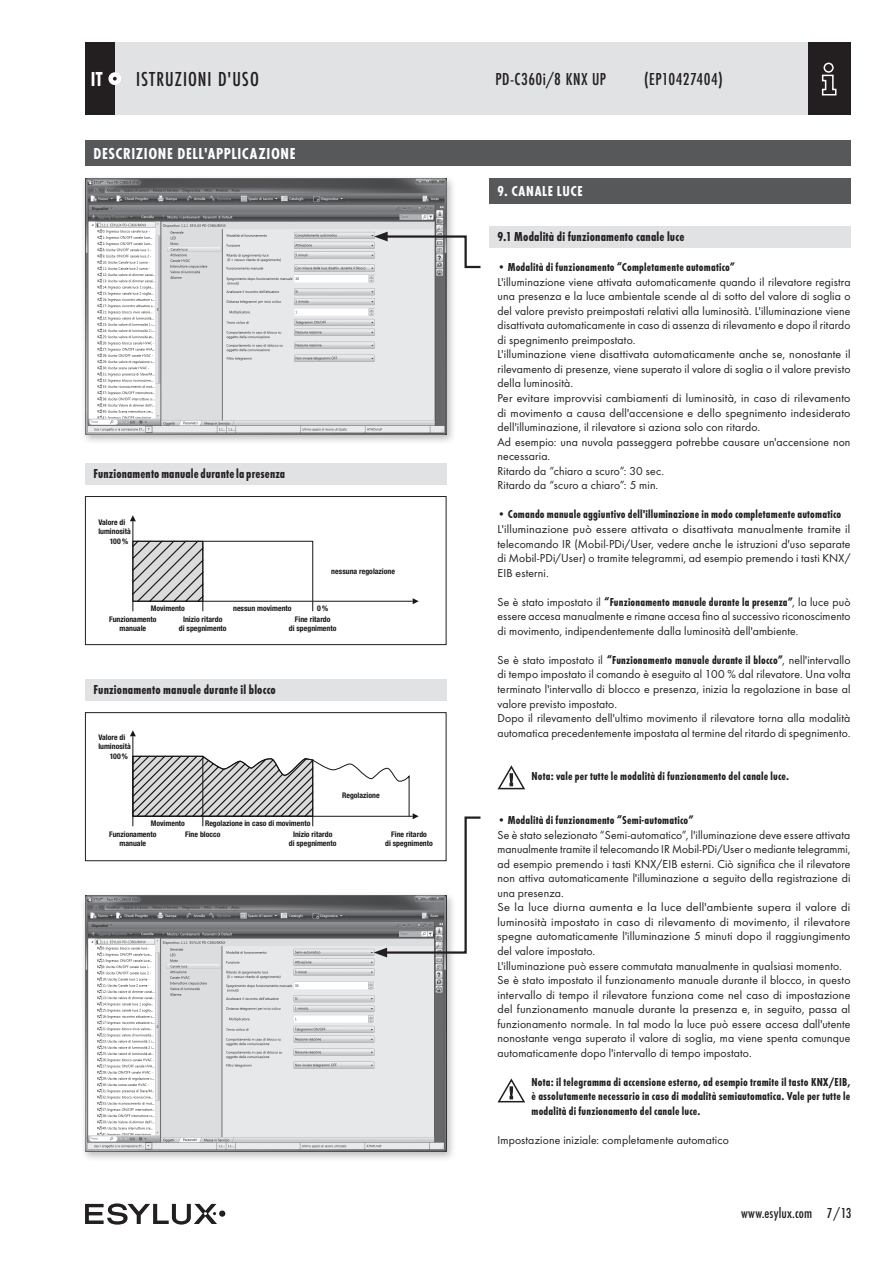
<style>
.page{position:relative;width:893px;height:1263px;background:#fff}
.page>*{position:absolute;margin:0;border:0;box-sizing:border-box;transform-origin:0 0}
.t1{font:500 21px "Futura Con";letter-spacing:.05em;color:#231f20}
.t2{font:700 21px "Futura Con";color:#fff;scale:.95 1}
.t3{font:500 18px "Futura Con";letter-spacing:.025em;color:#231f20}
.t4{font:700 16.5px "Futura Con";letter-spacing:.035em;color:#fff}
.t5{font:500 15px "Futura Con";letter-spacing:.01em;color:#231f20}
.t6{font:700 15px "Futura Con";letter-spacing:.045em;color:#fff}
.t7{font:700 13.5px "Futura Con";letter-spacing:.01em;color:#231f20}
.t8{font:12px/14.5px "Futura Boo";letter-spacing:.01em;color:#231f20}
.t9{font:700 12px/14.5px "Futura Con";letter-spacing:.015em;color:#231f20;text-align:justify}
.t10{font:12px/14.5px "Futura Boo";letter-spacing:.01em;color:#231f20;text-align:justify;scale:1.04 1}
.t11{font:700 condensed 7.8px/9.1px "Helvetica Neue LTW1 G";color:#171518;text-align:center}
.s1{font-family:"Futura Boo";font-weight:400}
</style>
<div class="page">
<div style="left:85px;top:43px;width:765px;height:72px;background:#e1e2e4"></div>
<div style="left:808px;top:43px;width:42px;height:72px;background:#231f20"></div>
<svg style="left:821px;top:62px;width:16px;height:34px"></svg>
<div style="left:85px;top:43px;width:30px;height:72px;background:#231f20"></div>
<div style="left:108px;top:72px;width:13px;height:13px;background:#fff;border-radius:50%"></div>
<svg style="left:113px;top:77px;width:4px;height:4px"></svg>
<div style="left:219px;top:1210px;width:6px;height:7px;background:#231f20;border-radius:50%"></div>
<svg style="left:85px;top:1203px;width:132px;height:21px"></svg>
<div style="left:85px;top:463px;width:361px;height:21px;background:#e1e2e4"></div>
<svg style="left:130px;top:515px;width:289px;height:96px"></svg>
<hr style="left:202px;top:541px;width:1px;height:60px;background:#171518">
<div style="left:85px;top:496px;width:361px;height:149px;border:1px solid #231f20"></div>
<div style="left:85px;top:140px;width:765px;height:26px;background:#57585a"></div>
<div style="left:489px;top:226px;width:361px;height:22px;background:#e1e2e4"></div>
<div style="left:81px;top:175px;width:376px;height:270px;background:#231f20;opacity:.3"></div>
<img style="left:85px;top:179px;width:361px;height:256px">
<div style="left:489px;top:179px;width:361px;height:25px;background:#57585a"></div>
<svg style="left:497px;top:765px;width:29px;height:25px"></svg>
<svg style="left:497px;top:1078px;width:29px;height:25px"></svg>
<div style="left:81px;top:891px;width:376px;height:271px;background:#231f20;opacity:.3"></div>
<img style="left:85px;top:895px;width:361px;height:256px">
<svg style="left:374px;top:232px;width:107px;height:37px"></svg>
<div style="left:85px;top:679px;width:361px;height:21px;background:#e1e2e4"></div>
<svg style="left:130px;top:730px;width:351px;height:227px"></svg>
<hr style="left:202px;top:756px;width:1px;height:60px;background:#171518">
<div style="left:85px;top:712px;width:361px;height:149px;border:1px solid #231f20"></div>
<h1 class="t2" style="left:91px;top:67px;width:14px">IT</h1>
<h1 class="t1" style="left:136px;top:67px;width:124px">ISTRUZIONI D'USO</h1>
<h2 class="t3" style="left:495px;top:69px;width:112px">PD-C360i/8 KNX UP</h2>
<h2 class="t3" style="left:644px;top:69px;width:80px">(EP10427404)</h2>
<h3 class="t4" style="left:94px;top:144px;width:204px">DESCRIZIONE DELL'APPLICAZIONE</h3>
<p class="t7" style="left:94px;top:466px;width:193px">Funzionamento manuale durante la presenza</p>
<p class="t11" style="left:98px;top:518px;width:34px;text-align:left">Valore di luminosità</p>
<p class="t11" style="left:110px;top:537px;width:20px">100 %</p>
<p class="t11" style="left:331px;top:566px;width:65px">nessuna regolazione</p>
<p class="t11" style="left:151px;top:604px;width:36px">Movimento</p>
<p class="t11" style="left:317px;top:604px;width:12px">0 %</p>
<p class="t11" style="left:233px;top:604px;width:60px">nessun movimento</p>
<p class="t11" style="left:109px;top:614px;width:49px">Funzionamento manuale</p>
<p class="t11" style="left:289px;top:614px;width:49px">Fine ritardo<br>di spegnimento</p>
<p class="t11" style="left:179px;top:614px;width:49px">Inizio ritardo<br>di spegnimento</p>
<p class="t7" style="left:94px;top:682px;width:184px">Funzionamento manuale durante il blocco</p>
<p class="t11" style="left:98px;top:733px;width:34px;text-align:left">Valore di luminosità</p>
<p class="t11" style="left:110px;top:752px;width:20px">100 %</p>
<p class="t11" style="left:342px;top:790px;width:39px">Regolazione</p>
<p class="t11" style="left:151px;top:819px;width:36px">Movimento</p>
<p class="t11" style="left:185px;top:818px;width:127px;line-height:10.6px;text-align:left;text-indent:20px">Regolazione in caso di movimento<br>Fine blocco</p>
<p class="t11" style="left:109px;top:829px;width:49px">Funzionamento manuale</p>
<p class="t11" style="left:289px;top:829px;width:49px">Inizio ritardo<br>di spegnimento</p>
<p class="t11" style="left:385px;top:829px;width:49px">Fine ritardo<br>di spegnimento</p>
<p class="t6" style="left:497px;top:183px;width:87px">9. CANALE LUCE</p>
<p class="t7" style="left:497px;top:229px;width:188px">9.1 Modalità di funzionamento canale luce</p>
<p class="t9" style="left:497px;top:260px;width:239px">• Modalità di funzionamento “Completamente automatico”</p>
<p class="t8" style="left:497px;top:274px;width:354px">L'illuminazione viene attivata automaticamente quando il rilevatore registra una presenza e la luce ambientale scende al di sotto del valore di soglia o del valore previsto preimpostati relativi alla luminosità. L'illuminazione viene disattivata automaticamente in caso di assenza di rilevamento e dopo il ritardo di spegnimento preimpostato.<br>L'illuminazione viene disattivata automaticamente anche se, nonostante il rilevamento di presenze, viene superato il valore di soglia o il valore previsto della luminosità.<br>Per evitare improvvisi cambiamenti di luminosità, in caso di rilevamento di movimento a causa dell'accensione e dello spegnimento indesiderato dell'illuminazione, il rilevatore si aziona solo con ritardo.<br>Ad esempio: una nuvola passeggera potrebbe causare un'accensione non necessaria.<br>Ritardo da “chiaro a scuro”: 30 sec.<br>Ritardo da “scuro a chiaro”: 5 min.</p>
<p class="t9" style="left:497px;top:507px;width:345px">• Comando manuale aggiuntivo dell'illuminazione in modo completamente automatico</p>
<p class="t10" style="left:497px;top:522px;width:341px">L'illuminazione può essere attivata o disattivata manualmente tramite il telecomando IR (Mobil-PDi/User, vedere anche le istruzioni d'uso separate di Mobil-PDi/User) o tramite telegrammi, ad esempio premendo i tasti KNX/ EIB esterni.</p>
<p class="t9" style="left:497px;top:594px;width:354px"><span class="s1">Se è stato impostato il</span> “Funzionamento manuale durante la presenza”<span class="s1">, la luce può</span></p>
<p class="t8" style="left:497px;top:609px;width:354px">essere accesa manualmente e rimane accesa fino al successivo riconoscimento di movimento, indipendentemente dalla luminosità dell'ambiente.</p>
<p class="t9" style="left:497px;top:653px;width:354px"><span class="s1">Se è stato impostato il</span> “Funzionamento manuale durante il blocco”<span class="s1">, nell'intervallo</span></p>
<p class="t8" style="left:497px;top:667px;width:354px">di tempo impostato il comando è eseguito al 100 % dal rilevatore. Una volta terminato l'intervallo di blocco e presenza, inizia la regolazione in base al valore previsto impostato.<br>Dopo il rilevamento dell'ultimo movimento il rilevatore torna alla modalità automatica precedentemente impostata al termine del ritardo di spegnimento.</p>
<p class="t9" style="left:531px;top:769px;width:259px">Nota: vale per tutte le modalità di funzionamento del canale luce.</p>
<p class="t9" style="left:497px;top:813px;width:198px">• Modalità di funzionamento “Semi-automatico”</p>
<p class="t8" style="left:497px;top:827px;width:354px">Se è stato selezionato “Semi-automatico”, l'illuminazione deve essere attivata manualmente tramite il telecomando IR Mobil-PDi/User o mediante telegrammi, ad esempio premendo i tasti KNX/EIB esterni. Ciò significa che il rilevatore non attiva automaticamente l'illuminazione a seguito della registrazione di una presenza.<br>Se la luce diurna aumenta e la luce dell'ambiente supera il valore di luminosità impostato in caso di rilevamento di movimento, il rilevatore spegne automaticamente l'illuminazione 5 minuti dopo il raggiungimento del valore impostato.<br>L'illuminazione può essere commutata manualmente in qualsiasi momento.<br>Se è stato impostato il funzionamento manuale durante il blocco, in questo intervallo di tempo il rilevatore funziona come nel caso di impostazione del funzionamento manuale durante la presenza e, in seguito, passa al funzionamento normale. In tal modo la luce può essere accesa dall'utente nonostante venga superato il valore di soglia, ma viene spenta comunque automaticamente dopo l'intervallo di tempo impostato.</p>
<p class="t9" style="left:531px;top:1075px;width:320px">Nota: il telegramma di accensione esterno, ad esempio tramite il tasto KNX/EIB, è assolutamente necessario in caso di modalità semiautomatica. Vale per tutte le modalità di funzionamento del canale luce.</p>
<p class="t8" style="left:497px;top:1133px;width:233px">Impostazione iniziale: completamente automatico</p>
<p class="t5" style="left:741px;top:1204px;width:112px">www.esylux.com 7/13</p>
</div>
